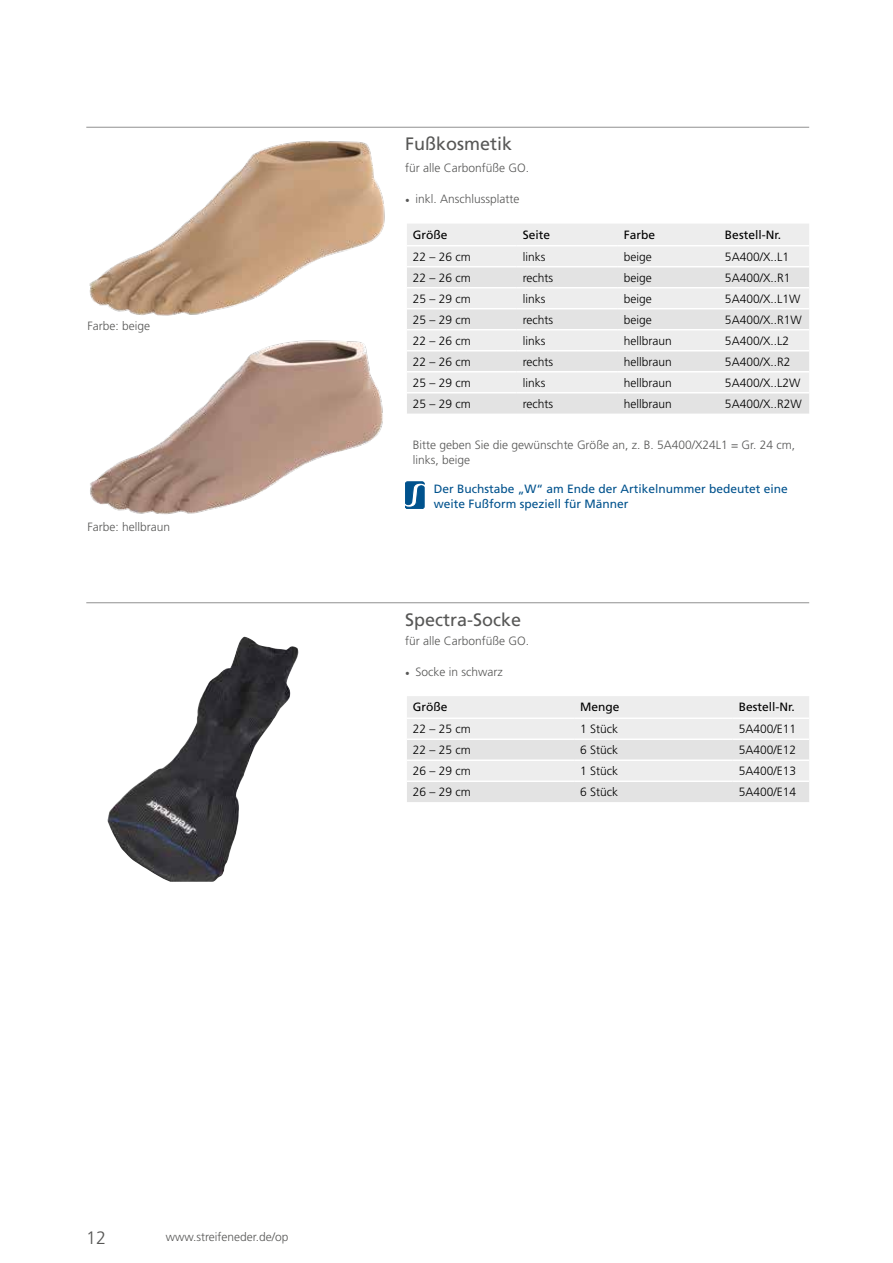
<style>
.page{position:relative;width:893px;height:1263px;background:#fff}
.page>*{position:absolute;margin:0;border:0;box-sizing:border-box;transform-origin:0 0}
.t1{font:18px "Frutiger LT";color:#575756}
.t2{font:300 18px "Frutiger LT";color:#575756}
.t3{font:300 12px "Frutiger LT";color:#000}
.t4{font:300 12px/14.4px "Frutiger LT";color:#575756}
.t5{font:12px/14.4px "Frutiger LT";color:#00528d}
.t6{font:12px "Frutiger LT";color:#000}
.s1{font-family:"Minion Pro";font-weight:400}
</style>
<div class="page">
<div style="left:407px;top:224px;width:402px;height:42px;background:#ededed"></div>
<svg style="left:407px;top:267px;width:402px;height:147px;background:#e7e7e7"></svg>
<hr style="left:407px;top:287px;width:110px;height:1px;background:#fff">
<hr style="left:517px;top:287px;width:101px;height:1px;background:#fff">
<hr style="left:618px;top:287px;width:101px;height:1px;background:#fff">
<hr style="left:719px;top:287px;width:90px;height:1px;background:#fff">
<hr style="left:407px;top:308px;width:110px;height:1px;background:#fff">
<hr style="left:517px;top:308px;width:101px;height:1px;background:#fff">
<hr style="left:618px;top:308px;width:101px;height:1px;background:#fff">
<hr style="left:719px;top:308px;width:90px;height:1px;background:#fff">
<hr style="left:407px;top:329px;width:110px;height:1px;background:#fff">
<hr style="left:517px;top:329px;width:101px;height:1px;background:#fff">
<hr style="left:618px;top:329px;width:101px;height:1px;background:#fff">
<hr style="left:719px;top:329px;width:90px;height:1px;background:#fff">
<hr style="left:407px;top:350px;width:110px;height:1px;background:#fff">
<hr style="left:517px;top:350px;width:101px;height:1px;background:#fff">
<hr style="left:618px;top:350px;width:101px;height:1px;background:#fff">
<hr style="left:719px;top:350px;width:90px;height:1px;background:#fff">
<hr style="left:407px;top:371px;width:110px;height:1px;background:#fff">
<hr style="left:517px;top:371px;width:101px;height:1px;background:#fff">
<hr style="left:618px;top:371px;width:101px;height:1px;background:#fff">
<hr style="left:719px;top:371px;width:90px;height:1px;background:#fff">
<hr style="left:407px;top:392px;width:110px;height:1px;background:#fff">
<hr style="left:517px;top:392px;width:101px;height:1px;background:#fff">
<hr style="left:618px;top:392px;width:101px;height:1px;background:#fff">
<hr style="left:719px;top:392px;width:90px;height:1px;background:#fff">
<hr style="left:407px;top:245px;width:110px;height:1px;background:#fff">
<hr style="left:517px;top:245px;width:101px;height:1px;background:#fff">
<hr style="left:618px;top:245px;width:101px;height:1px;background:#fff">
<hr style="left:719px;top:245px;width:90px;height:1px;background:#fff">
<svg style="left:405px;top:482px;width:19px;height:27px"></svg>
<hr style="left:86px;top:127px;width:723px;height:1px;background:#9d9d9c">
<img style="left:89px;top:141px;width:296px;height:175px">
<img style="left:90px;top:340px;width:293px;height:174px">
<svg style="left:407px;top:696px;width:402px;height:106px;background:#e9e9e9"></svg>
<hr style="left:407px;top:738px;width:167px;height:2px;background:#fff">
<hr style="left:574px;top:738px;width:159px;height:2px;background:#fff">
<hr style="left:733px;top:738px;width:76px;height:2px;background:#fff">
<hr style="left:407px;top:759px;width:167px;height:2px;background:#fff">
<hr style="left:574px;top:759px;width:159px;height:2px;background:#fff">
<hr style="left:733px;top:759px;width:76px;height:2px;background:#fff">
<hr style="left:407px;top:780px;width:167px;height:2px;background:#fff">
<hr style="left:574px;top:780px;width:159px;height:2px;background:#fff">
<hr style="left:733px;top:780px;width:76px;height:2px;background:#fff">
<hr style="left:407px;top:717px;width:167px;height:2px;background:#fff">
<hr style="left:574px;top:717px;width:159px;height:2px;background:#fff">
<hr style="left:733px;top:717px;width:76px;height:2px;background:#fff">
<hr style="left:86px;top:602px;width:723px;height:1px;background:#9d9d9c">
<img style="left:107px;top:637px;width:188px;height:245px">
<p class="t4" style="left:88px;top:319px;width:64px">Farbe: beige</p>
<p class="t4" style="left:88px;top:520px;width:84px">Farbe: hellbraun</p>
<h1 class="t1" style="left:405px;top:134px;width:109px">Fußkosmetik</h1>
<p class="t4" style="left:405px;top:161px;width:126px">für alle Carbonfüße GO.</p>
<p class="t4" style="left:405px;top:192px;width:116px"><span class="s1">•</span> inkl. Anschlussplatte</p>
<p class="t6" style="left:413px;top:227px;width:36px">Größe</p>
<p class="t6" style="left:523px;top:227px;width:29px">Seite</p>
<p class="t6" style="left:624px;top:227px;width:33px">Farbe</p>
<p class="t6" style="left:725px;top:227px;width:58px">Bestell-Nr.</p>
<p class="t3" style="left:413px;top:250px;width:60px">22 – 26 cm</p>
<p class="t3" style="left:523px;top:250px;width:24px">links</p>
<p class="t3" style="left:624px;top:250px;width:30px">beige</p>
<p class="t3" style="left:725px;top:250px;width:66px">5A400/X..L1</p>
<p class="t3" style="left:413px;top:271px;width:60px">22 – 26 cm</p>
<p class="t3" style="left:523px;top:271px;width:32px">rechts</p>
<p class="t3" style="left:624px;top:271px;width:30px">beige</p>
<p class="t3" style="left:725px;top:271px;width:67px">5A400/X..R1</p>
<p class="t3" style="left:413px;top:292px;width:60px">25 – 29 cm</p>
<p class="t3" style="left:523px;top:292px;width:24px">links</p>
<p class="t3" style="left:624px;top:292px;width:30px">beige</p>
<p class="t3" style="left:725px;top:292px;width:77px">5A400/X..L1W</p>
<p class="t3" style="left:413px;top:313px;width:60px">25 – 29 cm</p>
<p class="t3" style="left:523px;top:313px;width:32px">rechts</p>
<p class="t3" style="left:624px;top:313px;width:30px">beige</p>
<p class="t3" style="left:725px;top:313px;width:78px">5A400/X..R1W</p>
<p class="t3" style="left:413px;top:334px;width:60px">22 – 26 cm</p>
<p class="t3" style="left:523px;top:334px;width:24px">links</p>
<p class="t3" style="left:624px;top:334px;width:50px">hellbraun</p>
<p class="t3" style="left:725px;top:334px;width:66px">5A400/X..L2</p>
<p class="t3" style="left:413px;top:355px;width:60px">22 – 26 cm</p>
<p class="t3" style="left:523px;top:355px;width:32px">rechts</p>
<p class="t3" style="left:624px;top:355px;width:50px">hellbraun</p>
<p class="t3" style="left:725px;top:355px;width:67px">5A400/X..R2</p>
<p class="t3" style="left:413px;top:376px;width:60px">25 – 29 cm</p>
<p class="t3" style="left:523px;top:376px;width:24px">links</p>
<p class="t3" style="left:624px;top:376px;width:50px">hellbraun</p>
<p class="t3" style="left:725px;top:376px;width:77px">5A400/X..L2W</p>
<p class="t3" style="left:413px;top:397px;width:60px">25 – 29 cm</p>
<p class="t3" style="left:523px;top:397px;width:32px">rechts</p>
<p class="t3" style="left:624px;top:397px;width:50px">hellbraun</p>
<p class="t3" style="left:725px;top:397px;width:78px">5A400/X..R2W</p>
<p class="t4" style="left:413px;top:438px;width:384px">Bitte geben Sie die gewünschte Größe an, z. B. 5A400/X24L1 = Gr. 24 cm, links, beige</p>
<p class="t5" style="left:434px;top:482px;width:356px">Der Buchstabe „W“ am Ende der Artikelnummer bedeutet eine weite Fußform speziell für Männer</p>
<h1 class="t1" style="left:405px;top:609px;width:118px">Spectra-Socke</h1>
<p class="t4" style="left:405px;top:633px;width:126px">für alle Carbonfüße GO.</p>
<p class="t4" style="left:405px;top:664px;width:99px"><span class="s1">•</span> Socke in schwarz</p>
<p class="t6" style="left:413px;top:700px;width:36px">Größe</p>
<p class="t6" style="left:580px;top:700px;width:41px">Menge</p>
<p class="t6" style="left:739px;top:700px;width:58px">Bestell-Nr.</p>
<p class="t3" style="left:413px;top:722px;width:60px">22 – 25 cm</p>
<p class="t3" style="left:580px;top:722px;width:40px">1 Stück</p>
<p class="t3" style="left:739px;top:722px;width:59px">5A400/E11</p>
<p class="t3" style="left:413px;top:743px;width:60px">22 – 25 cm</p>
<p class="t3" style="left:580px;top:743px;width:40px">6 Stück</p>
<p class="t3" style="left:739px;top:743px;width:59px">5A400/E12</p>
<p class="t3" style="left:413px;top:764px;width:60px">26 – 29 cm</p>
<p class="t3" style="left:580px;top:764px;width:40px">1 Stück</p>
<p class="t3" style="left:739px;top:764px;width:59px">5A400/E13</p>
<p class="t3" style="left:413px;top:785px;width:60px">26 – 29 cm</p>
<p class="t3" style="left:580px;top:785px;width:40px">6 Stück</p>
<p class="t3" style="left:739px;top:785px;width:59px">5A400/E14</p>
<h1 class="t2" style="left:86px;top:1227px;width:22px">12</h1>
<p class="t4" style="left:166px;top:1230px;width:124px">www.streifeneder.de/op</p>
</div>
